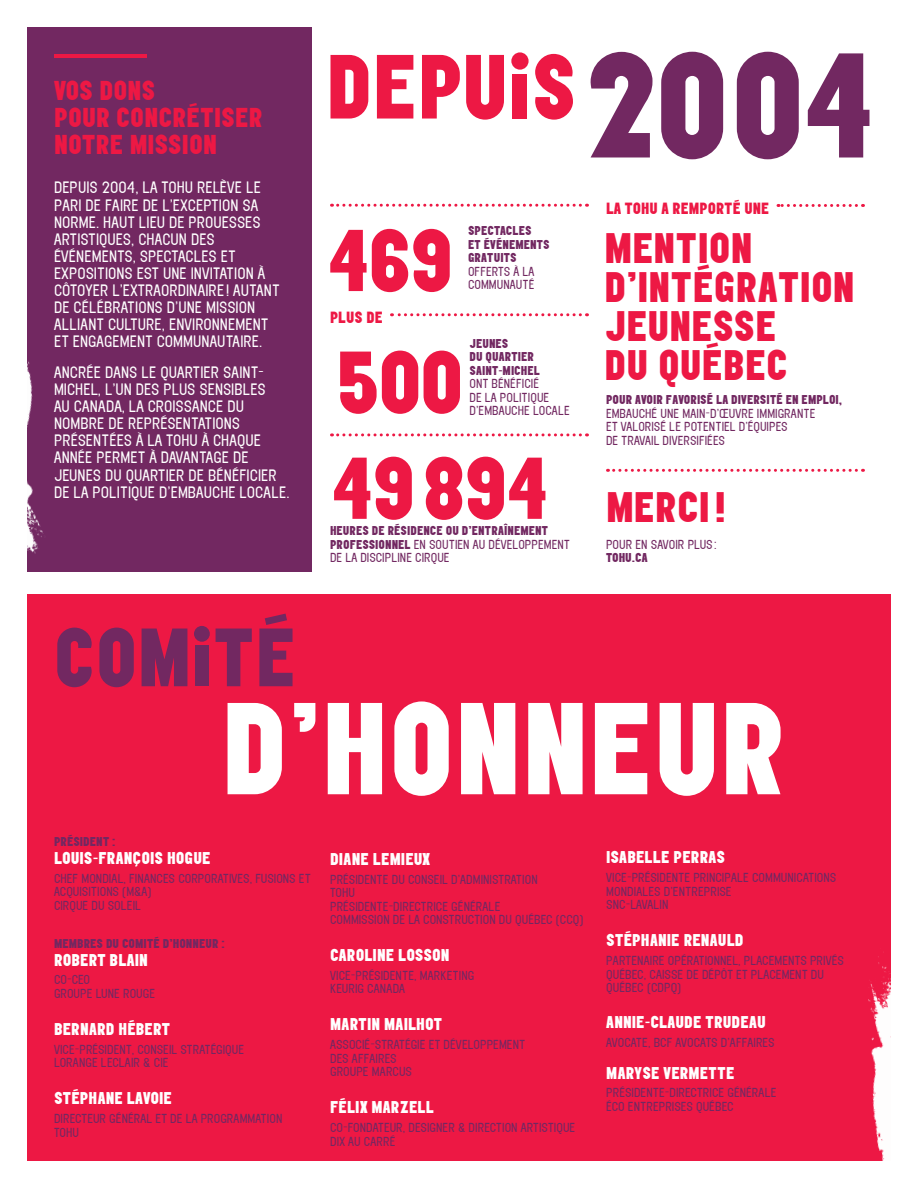
<style>
.page{position:relative;width:918px;height:1188px;background:#fff}
.page>*{position:absolute;margin:0;border:0;box-sizing:border-box;transform-origin:0 0}
.t1{font:900 76.5px "Elephant";letter-spacing:-.04em;color:#ed1844}
.t2{font:900 37.5px/39px "Elephant";color:#ed1844}
.show_titre{font:900 24px/27px "Elephant";color:#ed1844}
.titre_texte_courant{font:900 15px "Elephant";color:#fff}
.titre_texte_courant-2{font:900 15px "Elephant";letter-spacing:.02em;color:#fff}
.titre_texte_courant-3{font:300 14.25px/17.1px "Elephant";color:#fff}
.t3{font:900 14.25px "Elephant";color:#ed1844}
.Show_dates{font:300 11.25px/13.5px "Elephant";color:#722861}
.Show_dates-2{font:900 11.25px/13.5px "Elephant";color:#722861}
.s1{font-weight:300}
.s2{font-weight:900}
</style>
<div class="page">
<div style="left:27px;top:27px;width:285px;height:544px;background:#722861"></div>
<hr style="left:54px;top:54px;width:93px;height:3px;background:#ed1844">
<svg style="left:392px;top:313px;width:188px;height:3px"></svg>
<svg style="left:332px;top:433px;width:248px;height:3px"></svg>
<svg style="left:332px;top:204px;width:248px;height:3px"></svg>
<svg style="left:778px;top:204px;width:78px;height:3px"></svg>
<svg style="left:608px;top:469px;width:248px;height:3px"></svg>
<div style="left:27px;top:594px;width:864px;height:567px;background:#ed1844"></div>
<img style="left:27px;top:361px;width:108px;height:267px">
<img style="left:868px;top:952px;width:23px;height:209px">
<div style="left:513px;top:74px;width:14px;height:44px;background:#ed1844"></div>
<div style="left:511px;top:52px;width:18px;height:18px;background:#ed1844;border-radius:50%"></div>
<svg style="left:331px;top:55px;width:37px;height:64px"></svg>
<svg style="left:377px;top:55px;width:36px;height:64px"></svg>
<svg style="left:422px;top:55px;width:38px;height:64px"></svg>
<svg style="left:466px;top:55px;width:38px;height:65px"></svg>
<svg style="left:535px;top:54px;width:38px;height:66px"></svg>
<svg style="left:591px;top:52px;width:62px;height:105px"></svg>
<svg style="left:661px;top:52px;width:62px;height:107px"></svg>
<svg style="left:737px;top:52px;width:62px;height:107px"></svg>
<svg style="left:808px;top:53px;width:61px;height:104px"></svg>
<div style="left:195px;top:646px;width:14px;height:40px;background:#722861"></div>
<div style="left:194px;top:626px;width:16px;height:16px;background:#722861;border-radius:50%"></div>
<svg style="left:57px;top:628px;width:35px;height:59px"></svg>
<svg style="left:99px;top:628px;width:35px;height:59px"></svg>
<svg style="left:142px;top:629px;width:45px;height:57px;background:#85255c"></svg>
<svg style="left:216px;top:629px;width:36px;height:57px"></svg>
<svg style="left:259px;top:614px;width:34px;height:72px"></svg>
<svg style="left:228px;top:703px;width:54px;height:91px"></svg>
<svg style="left:294px;top:703px;width:21px;height:29px"></svg>
<svg style="left:328px;top:703px;width:54px;height:91px"></svg>
<svg style="left:394px;top:701px;width:55px;height:95px"></svg>
<svg style="left:461px;top:703px;width:54px;height:91px;background:#fde7eb"></svg>
<svg style="left:528px;top:703px;width:55px;height:91px;background:#fce4e9"></svg>
<svg style="left:595px;top:703px;width:52px;height:91px"></svg>
<svg style="left:660px;top:703px;width:54px;height:93px"></svg>
<svg style="left:726px;top:703px;width:55px;height:91px"></svg>
<p class="show_titre" style="left:54px;top:76px;width:210px">VOS DONS<br>POUR CONCRÉTISER<br>NOTRE MISSION</p>
<p class="titre_texte_courant-3" style="left:54px;top:179px;width:227px">DEPUIS 2004, LA TOHU RELÈVE LE<br>PARI DE FAIRE DE L’EXCEPTION SA<br>NORME. HAUT LIEU DE PROUESSES<br>ARTISTIQUES, CHACUN DES<br>ÉVÉNEMENTS, SPECTACLES ET<br>EXPOSITIONS EST UNE INVITATION À<br>CÔTOYER L’EXTRAORDINAIRE! AUTANT<br>DE CÉLÉBRATIONS D’UNE MISSION<br>ALLIANT CULTURE, ENVIRONNEMENT<br>ET ENGAGEMENT COMMUNAUTAIRE.</p>
<p class="titre_texte_courant-3" style="left:54px;top:364px;width:237px">ANCRÉE DANS LE QUARTIER SAINT-<br>MICHEL, L’UN DES PLUS SENSIBLES<br>AU CANADA, LA CROISSANCE DU<br>NOMBRE DE REPRÉSENTATIONS<br>PRÉSENTÉES À LA TOHU À CHAQUE<br>ANNÉE PERMET À DAVANTAGE DE<br>JEUNES DU QUARTIER DE BÉNÉFICIER<br>DE LA POLITIQUE D’EMBAUCHE LOCALE.</p>
<p class="t1" style="left:326px;top:213px;width:129px">469</p>
<p class="t3" style="left:330px;top:309px;width:54px">PLUS DE</p>
<p class="t1" style="left:336px;top:334px;width:130px">500</p>
<p class="Show_dates-2" style="left:468px;top:224px;width:83px">SPECTACLES<br>ET ÉVÉNEMENTS<br>GRATUITS</p>
<p class="Show_dates" style="left:468px;top:265px;width:68px">OFFERTS À LA</p>
<p class="Show_dates" style="left:468px;top:278px;width:68px">COMMUNAUTÉ</p>
<p class="Show_dates-2" style="left:470px;top:337px;width:72px">JEUNES<br>DU QUARTIER<br>SAINT-MICHEL</p>
<p class="Show_dates" style="left:470px;top:377px;width:102px">ONT BÉNÉFICIÉ<br>DE LA POLITIQUE<br>D’EMBAUCHE LOCALE</p>
<p class="t1" style="left:330px;top:440px;width:221px">49894</p>
<p class="Show_dates-2" style="left:330px;top:524px;width:241px">HEURES DE RÉSIDENCE OU D’ENTRAÎNEMENT<br>PROFESSIONNEL <span class="s1">EN SOUTIEN AU DÉVELOPPEMENT<br>DE LA DISCIPLINE CIRQUE</span></p>
<p class="t3" style="left:606px;top:199px;width:165px">LA TOHU A REMPORTÉ UNE</p>
<p class="t2" style="left:604px;top:228px;width:252px">MENTION<br>D’INTÉGRATION<br>JEUNESSE<br>DU QUÉBEC</p>
<p class="Show_dates-2" style="left:606px;top:393px;width:238px">POUR AVOIR FAVORISÉ LA DIVERSITÉ EN EMPLOI,</p>
<p class="Show_dates" style="left:606px;top:406px;width:211px">EMBAUCHÉ UNE MAIN-D’ŒUVRE IMMIGRANTE<br>ET VALORISÉ LE POTENTIEL D’ÉQUIPES<br>DE TRAVAIL DIVERSIFIÉES</p>
<p class="t2" style="left:606px;top:487px;width:121px">MERCI!</p>
<p class="Show_dates" style="left:606px;top:538px;width:112px">POUR EN SAVOIR PLUS:<br><span class="s2">TOHU.CA</span></p>
<p class="Show_dates-2" style="left:54px;top:834px;width:63px">PRÉSIDENT :</p>
<p class="titre_texte_courant" style="left:54px;top:848px;width:158px">LOUIS-FRANÇOIS HOGUE</p>
<p class="Show_dates" style="left:54px;top:872px;width:258px">CHEF MONDIAL, FINANCES CORPORATIVES, FUSIONS ET<br>ACQUISITIONS (M&amp;A)<br>CIRQUE DU SOLEIL</p>
<p class="Show_dates-2" style="left:54px;top:936px;width:172px">MEMBRES DU COMITÉ D’HONNEUR :</p>
<p class="titre_texte_courant" style="left:54px;top:950px;width:95px">ROBERT BLAIN</p>
<p class="Show_dates" style="left:54px;top:973px;width:103px">CO-CEO<br>GROUPE LUNE ROUGE</p>
<p class="titre_texte_courant" style="left:54px;top:1019px;width:118px">BERNARD HÉBERT</p>
<p class="Show_dates" style="left:54px;top:1043px;width:192px">VICE-PRÉSIDENT, CONSEIL STRATÉGIQUE<br>LORANGE LECLAIR &amp; CIE</p>
<p class="titre_texte_courant" style="left:54px;top:1089px;width:120px">STÉPHANE LAVOIE</p>
<p class="Show_dates" style="left:54px;top:1112px;width:230px">DIRECTEUR GÉNÉRAL ET DE LA PROGRAMMATION<br>TOHU</p>
<p class="titre_texte_courant" style="left:330px;top:849px;width:102px">DIANE LEMIEUX</p>
<p class="Show_dates" style="left:330px;top:872px;width:255px">PRÉSIDENTE DU CONSEIL D’ADMINISTRATION<br>TOHU<br>PRÉSIDENTE-DIRECTRICE GÉNÉRALE<br>COMMISSION DE LA CONSTRUCTION DU QUÉBEC (CCQ)</p>
<p class="titre_texte_courant" style="left:330px;top:946px;width:121px">CAROLINE LOSSON</p>
<p class="Show_dates" style="left:330px;top:969px;width:146px">VICE-PRÉSIDENTE, MARKETING<br>KEURIG CANADA</p>
<p class="titre_texte_courant" style="left:330px;top:1015px;width:113px">MARTIN MAILHOT</p>
<p class="Show_dates" style="left:330px;top:1038px;width:196px">ASSOCIÉ-STRATÉGIE ET DÉVELOPPEMENT<br>DES AFFAIRES<br>GROUPE MARCUS</p>
<p class="titre_texte_courant" style="left:330px;top:1098px;width:105px">FÉLIX MARZELL</p>
<p class="Show_dates" style="left:330px;top:1121px;width:247px">CO-FONDATEUR, DESIGNER &amp; DIRECTION ARTISTIQUE<br>DIX AU CARRÉ</p>
<p class="titre_texte_courant" style="left:606px;top:848px;width:121px">ISABELLE PERRAS</p>
<p class="Show_dates" style="left:606px;top:871px;width:232px">VICE-PRÉSIDENTE PRINCIPALE COMMUNICATIONS<br>MONDIALES D’ENTREPRISE<br>SNC-LAVALIN</p>
<p class="titre_texte_courant" style="left:606px;top:931px;width:139px">STÉPHANIE RENAULD</p>
<p class="Show_dates" style="left:606px;top:954px;width:239px">PARTENAIRE OPÉRATIONNEL, PLACEMENTS PRIVÉS<br>QUÉBEC, CAISSE DE DÉPÔT ET PLACEMENT DU<br>QUÉBEC (CDPQ)</p>
<p class="titre_texte_courant" style="left:606px;top:1013px;width:161px">ANNIE-CLAUDE TRUDEAU</p>
<p class="Show_dates" style="left:606px;top:1036px;width:170px">AVOCATE, BCF AVOCATS D’AFFAIRES</p>
<p class="titre_texte_courant-2" style="left:606px;top:1063px;width:130px">MARYSE VERMETTE</p>
<p class="Show_dates" style="left:606px;top:1086px;width:172px">PRÉSIDENTE-DIRECTRICE GÉNÉRALE<br>ÉCO ENTREPRISES QUÉBEC</p>
</div>
